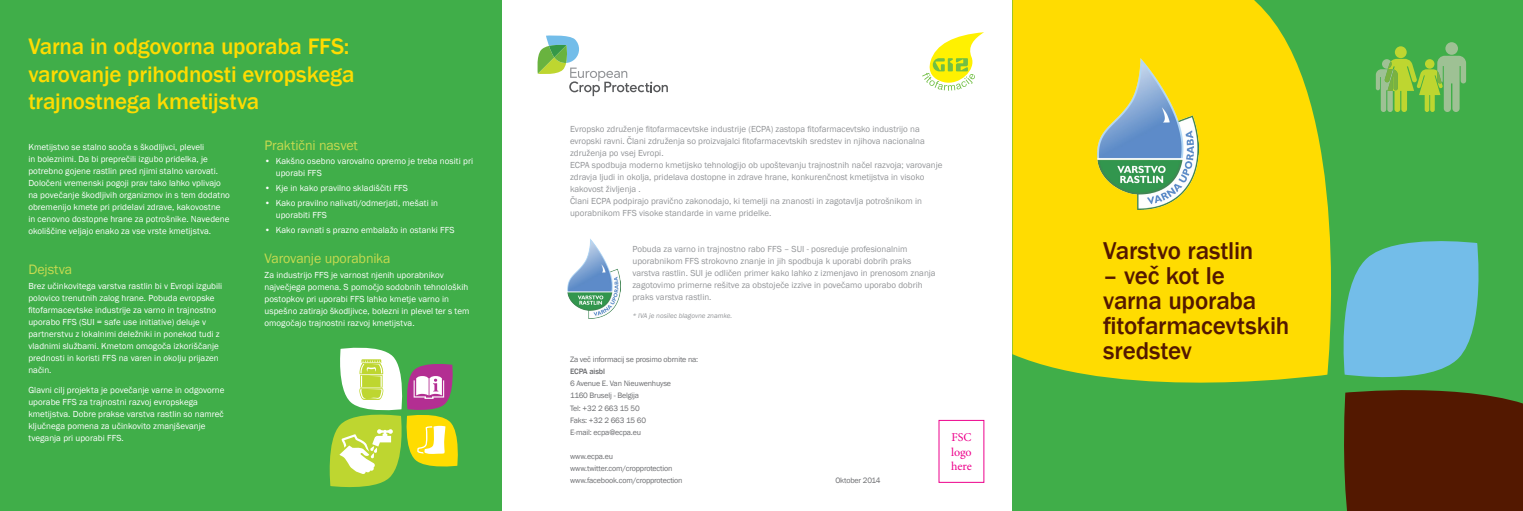
<style>
.page{position:relative;width:1523px;height:511px;background:#fff}
.page>*{position:absolute;margin:0;border:0;box-sizing:border-box;transform-origin:0 0}
.t1{font:500 25px/25px "Franklin Gothic";letter-spacing:-.01em;color:#531800}
.Title01{font:500 23px/27.6px "Franklin Gothic";letter-spacing:-.01em;color:#ffdc01}
.Body{font:14px "Franklin Gothic";letter-spacing:-.01em;color:#c7da50}
.t2{font:12px "Minion Pro";letter-spacing:-.01em;color:#ed028c}
.Body-2{font:9px/12px "Franklin Gothic";letter-spacing:.005em;color:#fff}
.About_ECPA_text_back{font:9px/12px "Franklin Gothic";color:#939598}
.Body_back{font:8px/12px "Franklin Gothic";letter-spacing:-.02em;color:#6c6d70}
.Body_back-2{font:500 8px "Franklin Gothic";letter-spacing:-.02em;color:#6c6d70}
.About_ECPA_text_back-2{font:italic 7px "Franklin Gothic";color:#939598}
</style>
<div class="page">
<div style="left:0;top:0;width:502px;height:510px;background:#40ae49"></div>
<svg style="left:329px;top:347px;width:129px;height:141px"></svg>
<svg style="left:537px;top:35px;width:131px;height:61px"></svg>
<div style="left:1012px;top:0;width:510px;height:510px;background:#40ae49"></div>
<svg style="left:1012px;top:0;width:319px;height:383px;background:#f0d806"></svg>
<svg style="left:1343px;top:241px;width:179px;height:269px"></svg>
<div style="left:1445px;top:42px;width:12px;height:13px;background:#9ec194;border-radius:50%"></div>
<div style="left:1394px;top:46px;width:12px;height:12px;background:#bed630;border-radius:50%"></div>
<svg style="left:1375px;top:56px;width:90px;height:56px"></svg>
<svg style="left:922px;top:32px;width:62px;height:59px"></svg>
<img style="left:567px;top:238px;width:54px;height:80px">
<img style="left:1097px;top:58px;width:101px;height:151px">
<p class="Title01" style="left:28px;top:33px;width:328px">Varna in odgovorna uporaba FFS: varovanje prihodnosti evropskega trajnostnega kmetijstva</p>
<p class="Body-2" style="left:28px;top:141px;width:203px">Kmetijstvo se stalno sooča s škodljivci, pleveli<br>in boleznimi. Da bi preprečili izgubo pridelka, je potrebno gojene rastlin pred njimi stalno varovati.<br>Določeni vremenski pogoji prav tako lahko vplivajo na povečanje škodljivih organizmov in s tem dodatno obremenijo kmete pri pridelavi zdrave, kakovostne<br>in cenovno dostopne hrane za potrošnike. Navedene okoliščine veljajo enako za vse vrste kmetijstva.</p>
<p class="Body" style="left:28px;top:260px;width:46px">Dejstva</p>
<p class="Body-2" style="left:28px;top:279px;width:195px">Brez učinkovitega varstva rastlin bi v Evropi izgubili polovico trenutnih zalog hrane. Pobuda evropske fitofarmacevtske industrije za varno in trajnostno uporabo FFS (SUI = safe use initiative) deluje v partnerstvu z lokalnimi deležniki in ponekod tudi z vladnimi službami. Kmetom omogoča izkoriščanje prednosti in koristi FFS na varen in okolju prijazen način.</p>
<p class="Body-2" style="left:28px;top:383px;width:198px">Glavni cilj projekta je povečanje varne in odgovorne uporabe FFS za trajnostni razvoj evropskega kmetijstva. Dobre prakse varstva rastlin so namreč ključnega pomena za učinkovito zmanjševanje tveganja pri uporabi FFS.</p>
<p class="Body" style="left:264px;top:136px;width:95px">Praktični nasvet</p>
<p class="Body-2" style="left:276px;top:155px;width:199px;text-indent:-11px">• Kakšno osebno varovalno opremo je treba nositi pri uporabi FFS</p>
<p class="Body-2" style="left:264px;top:182px;width:145px">• Kje in kako pravilno skladiščiti FFS</p>
<p class="Body-2" style="left:276px;top:197px;width:164px;text-indent:-11px">• Kako pravilno nalivati/odmerjati, mešati in uporabiti FFS</p>
<p class="Body-2" style="left:264px;top:224px;width:192px">• Kako ravnati s prazno embalažo in ostanki FFS</p>
<p class="Body" style="left:264px;top:249px;width:128px">Varovanje uporabnika</p>
<p class="Body-2" style="left:264px;top:268px;width:206px">Za industrijo FFS je varnost njenih uporabnikov največjega pomena. S pomočjo sodobnih tehnoloških postopkov pri uporabi FFS lahko kmetje varno in uspešno zatirajo škodljivce, bolezni in plevel ter s tem omogočajo trajnostni razvoj kmetijstva.</p>
<p class="About_ECPA_text_back" style="left:570px;top:123px;width:356px">Evropsko združenje fitofarmacevtske industrije (ECPA) zastopa fitofarmacevtsko industrijo na evropski ravni. Člani združenja so proizvajalci fitofarmacevtskih sredstev in njihova nacionalna združenja po vsej Evropi.</p>
<p class="About_ECPA_text_back" style="left:570px;top:159px;width:374px">ECPA spodbuja moderno kmetijsko tehnologijo ob upoštevanju trajnostnih načel razvoja; varovanje zdravja ljudi in okolja, pridelava dostopne in zdrave hrane, konkurenčnost kmetijstva in visoko kakovost življenja .</p>
<p class="About_ECPA_text_back" style="left:570px;top:195px;width:353px">Člani ECPA podpirajo pravično zakonodajo, ki temelji na znanosti in zagotavlja potrošnikom in uporabnikom FFS visoke standarde in varne pridelke.</p>
<p class="About_ECPA_text_back" style="left:632px;top:243px;width:305px">Pobuda za varno in trajnostno rabo FFS – SUI - posreduje profesionalnim uporabnikom FFS strokovno znanje in jih spodbuja k uporabi dobrih praks varstva rastlin. SUI je odličen primer kako lahko z izmenjavo in prenosom znanja zagotovimo primerne rešitve za obstoječe izzive in povečamo uporabo dobrih praks varstva rastlin.</p>
<p class="About_ECPA_text_back-2" style="left:632px;top:311px;width:101px">* IVA je nosilec blagovne znamke.</p>
<p class="Body_back" style="left:570px;top:353px;width:130px">Za več informacij se prosimo obrnite na:</p>
<p class="Body_back-2" style="left:570px;top:366px;width:36px">ECPA aisbl</p>
<p class="Body_back" style="left:570px;top:377px;width:103px">6 Avenue E. Van Nieuwenhuyse</p>
<p class="Body_back" style="left:570px;top:389px;width:70px">1160 Bruselj - Belgija</p>
<p class="Body_back" style="left:570px;top:401px;width:71px">Tel: +32 2 663 15 50</p>
<p class="Body_back" style="left:570px;top:413px;width:78px">Faks: +32 2 663 15 60</p>
<p class="Body_back" style="left:570px;top:425px;width:73px">E-mail: ecpa@ecpa.eu</p>
<p class="Body_back" style="left:570px;top:449px;width:104px">www.ecpa.eu www.twitter.com/cropprotection</p>
<p class="Body_back" style="left:570px;top:473px;width:114px">www.facebook.com/cropprotection</p>
<p class="Body_back" style="left:835px;top:473px;width:47px">Oktober 2014</p>
<p class="t2" style="left:951px;top:429px;width:21px">FSC</p>
<p class="t2" style="left:951px;top:443px;width:22px">logo</p>
<p class="t2" style="left:951px;top:458px;width:22px">here</p>
<p class="t1" style="left:1103px;top:238px;width:152px">Varstvo rastlin</p>
<p class="t1" style="left:1103px;top:263px;width:188px">– več kot le varna uporaba fitofarmacevtskih sredstev</p>
</div>
